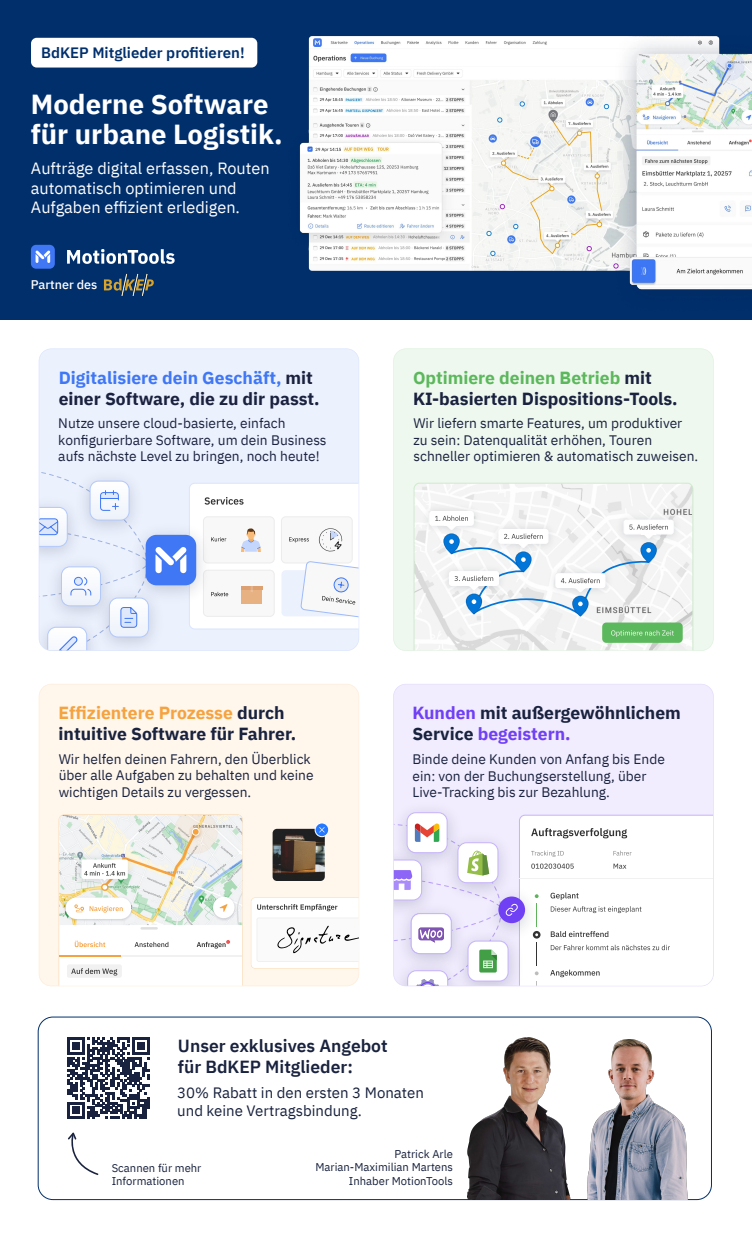
<style>
.page{position:relative;width:752px;height:1238px;background:#fff}
.page>*{position:absolute;margin:0;border:0;box-sizing:border-box;transform-origin:0 0}
.t1{font:700 27.5px/30px "IBM Plex Sans";color:#fff}
.t2{font:700 17.5px/21px "IBM Plex Sans";color:#19223e}
.t3{font:700 17.5px/21px "IBM Plex Sans";color:#1a223f}
.t4{font:600 17.5px/21px "IBM Plex Sans";color:#19223e}
.t5{font:16.25px/19.5px "IBM Plex Sans";color:#fff}
.t6{font:15px/18px "IBM Plex Sans";color:#19223e}
.t7{font:600 15px "IBM Plex Sans";color:#002f6c}
.t8{font:13.75px/16.5px "IBM Plex Sans";color:#19223e}
.t9{font:13.75px/16.5px "IBM Plex Sans";color:#1a223f}
.t10{font:500 12.5px "IBM Plex Sans";color:#fff}
.t11{font:11.25px/13.5px "IBM Plex Sans";color:#19223e;text-align:right}
.s1{color:#3f77f5}
.s2{color:#5cb85c}
.s3{color:#f5a340}
.s4{color:#7040f5}
</style>
<div class="page">
<div style="left:38px;top:1017px;width:673px;height:183px;border:1px solid #002f6c;border-radius:15px"></div>
<div style="left:39px;top:348px;width:320px;height:303px;background:#ecf1fe"></div>
<div style="left:393px;top:348px;width:320px;height:303px;background:#eff8ef"></div>
<div style="left:39px;top:684px;width:320px;height:302px;background:#fff6ec"></div>
<div style="left:393px;top:684px;width:320px;height:296px;background:#f1ecfe"></div>
<div style="left:146px;top:535px;width:50px;height:50px;background:#3f77f5;border-radius:11px"></div>
<img style="left:68px;top:463px;width:83px;height:76px">
<img style="left:148px;top:581px;width:22px;height:69px">
<div style="left:109px;top:598px;width:40px;height:39px;border:1px solid #b2c9fb;border-radius:8px"></div>
<svg style="left:39px;top:468px;width:109px;height:183px"></svg>
<svg style="left:155px;top:483px;width:203px;height:146px"></svg>
<svg style="left:413px;top:483px;width:279px;height:167px"></svg>
<div style="left:393px;top:794px;width:76px;height:21px;background:#f1ecfe"></div>
<div style="left:407px;top:813px;width:40px;height:40px;background:#fff;border-radius:9px"></div>
<div style="left:406px;top:812px;width:41px;height:41px;border:1px solid #c6b3fb;border-radius:9px"></div>
<svg style="left:393px;top:815px;width:319px;height:171px"></svg>
<svg style="left:59px;top:814px;width:184px;height:172px"></svg>
<img style="left:272px;top:829px;width:52px;height:52px">
<svg style="left:315px;top:823px;width:13px;height:14px"></svg>
<div style="left:314px;top:822px;width:15px;height:15px;border:1px solid #fff;border-radius:50%"></div>
<svg style="left:319px;top:827px;width:5px;height:5px"></svg>
<svg style="left:251px;top:897px;width:107px;height:71px"></svg>
<div style="left:0;top:0;width:751px;height:319px;background:#002f6c"></div>
<img style="left:299px;top:36px;width:452px;height:254px">
<svg style="left:104px;top:274px;width:50px;height:22px"></svg>
<svg style="left:67px;top:249px;width:107px;height:15px"></svg>
<div style="left:31px;top:245px;width:24px;height:24px;background:#3f77f5;border-radius:5px"></div>
<svg style="left:35px;top:250px;width:15px;height:13px"></svg>
<img style="left:466px;top:1038px;width:106px;height:161px">
<img style="left:587px;top:1039px;width:99px;height:160px">
<div style="left:31px;top:38px;width:226px;height:30px;background:#fff;border-radius:6px"></div>
<svg style="left:68px;top:1132px;width:30px;height:43px"></svg>
<svg style="left:68px;top:1037px;width:81px;height:82px"></svg>
<p class="t7" style="left:41px;top:41px;width:205px">BdKEP Mitglieder profitieren!</p>
<h1 class="t1" style="left:31px;top:87px;width:253px">Moderne Software für urbane Logistik.</h1>
<p class="t5" style="left:31px;top:157px;width:240px">Aufträge digital erfassen, Routen automatisch optimieren und<br>Aufgaben effizient erledigen.</p>
<p class="t10" style="left:31px;top:275px;width:68px">Partner des</p>
<p class="t3" style="left:59px;top:365px;width:262px"><span class="s1">Digitalisiere dein Geschäft,</span> mit einer Software, die zu dir passt.</p>
<p class="t2" style="left:413px;top:366px;width:266px"><span class="s2">Optimiere deinen Betrieb</span> mit<br>KI-basierten Dispositions-Tools.</p>
<p class="t9" style="left:58px;top:414px;width:270px">Nutze unsere cloud-basierte, einfach konfigurierbare Software, um dein Business aufs nächste Level zu bringen, noch heute!</p>
<p class="t8" style="left:413px;top:414px;width:286px">Wir liefern smarte Features, um produktiver zu sein: Datenqualität erhöhen, Touren schneller optimieren &amp; automatisch zuweisen.</p>
<p class="t2" style="left:59px;top:700px;width:239px"><span class="s3">Effizientere Prozesse</span> durch intuitive Software für Fahrer.</p>
<p class="t2" style="left:412px;top:701px;width:270px"><span class="s4">Kunden</span> mit außergewöhnlichem<br>Service <span class="s4">begeistern.</span></p>
<p class="t8" style="left:59px;top:750px;width:256px">Wir helfen deinen Fahrern, den Überblick über alle Aufgaben zu behalten und keine wichtigen Details zu vergessen.</p>
<p class="t8" style="left:412px;top:750px;width:254px">Binde deine Kunden von Anfang bis Ende ein: von der Buchungserstellung, über<br>Live-Tracking bis zur Bezahlung.</p>
<p class="t4" style="left:178px;top:1034px;width:211px">Unser exklusives Angebot für BdKEP Mitglieder:</p>
<p class="t6" style="left:177px;top:1082px;width:248px">30% Rabatt in den ersten 3 Monaten und keine Vertragsbindung.</p>
<p class="t11" style="left:112px;top:1160px;width:91px;text-align:left">Scannen für mehr<br>Informationen</p>
<p class="t11" style="left:315px;top:1146px;width:139px">Patrick Arle<br>Marian-Maximilian Martens<br>Inhaber MotionTools</p>
</div>
